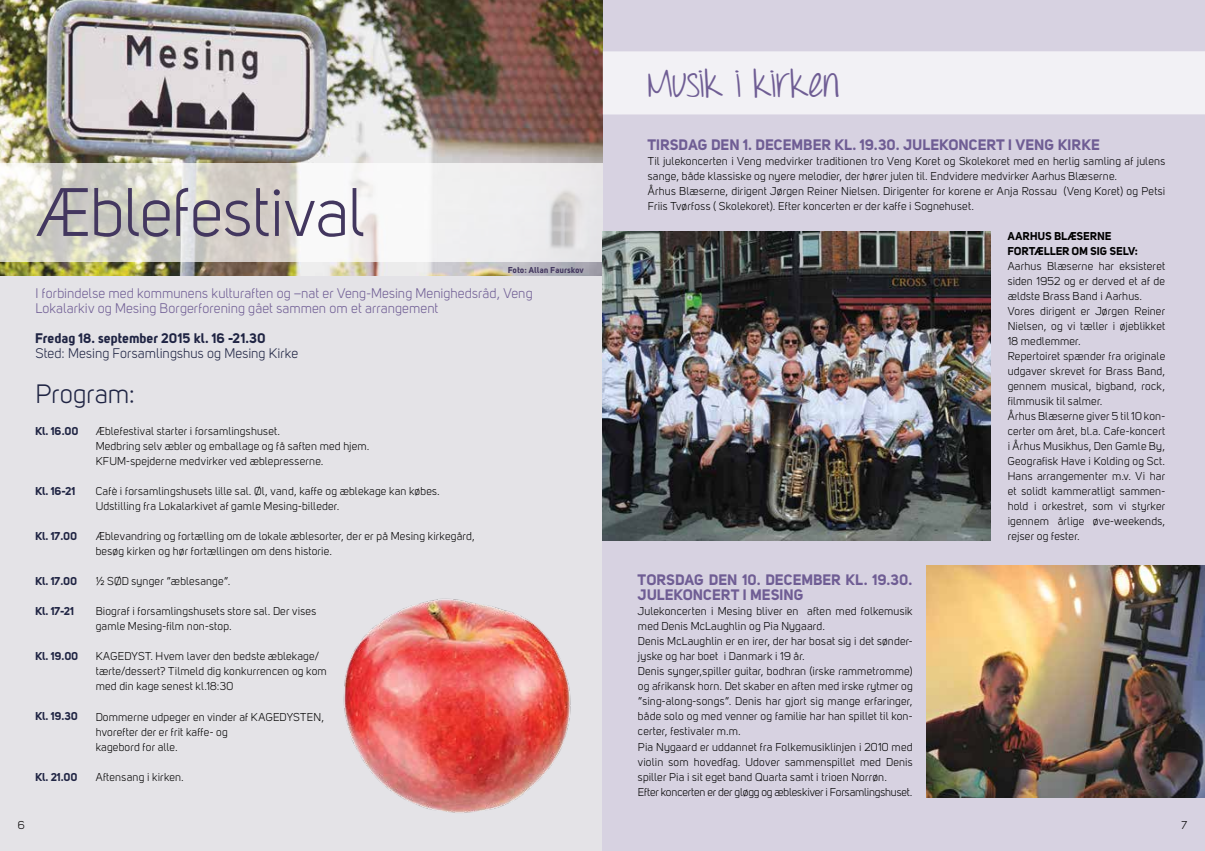
<style>
.page{position:relative;width:1205px;height:851px;background:#fff}
.page>*{position:absolute;margin:0;border:0;box-sizing:border-box;transform-origin:0 0}
.t1{font:67.5px "Uni Sans Book";letter-spacing:-.005em;color:#43375f}
.t2{font:39.25px "Throw My Hands Upinthe Air";letter-spacing:-.02em;color:#6f5d94}
.t3{font:26.25px "Uni Sans Book";color:#1f2443}
.t4{font:15px/15px "Uni Sans Bold";letter-spacing:.01em;color:#6f5d94}
.t5{font:13.75px/15px "Uni Sans Book";letter-spacing:.005em;color:#6f5d94}
.t6{font:13.75px "Uni Sans Book";letter-spacing:.005em;color:#1f2443}
.t7{font:13.75px "Uni Sans Bold";letter-spacing:.01em;color:#1f2443}
.t8{font:11.25px/15px "Uni Sans Book";letter-spacing:.02em;color:#000}
.t9{font:11.25px "Uni Sans Bold";color:#1f2443}
.t10{font:11.25px/15px "Uni Sans Bold";letter-spacing:.005em;color:#000}
.t11{font:8.5px "Uni Sans Bold";letter-spacing:.03em;color:#43375f}
</style>
<div class="page">
<div style="left:0;top:0;width:1205px;height:850px;background:#e4e3e7"></div>
<div style="left:602px;top:0;width:603px;height:850px;background:#d7d2e1"></div>
<img style="left:0;top:0;width:602px;height:275px">
<svg style="left:0;top:164px;width:602px;height:98px"></svg>
<img style="left:602px;top:232px;width:388px;height:308px">
<img style="left:927px;top:565px;width:278px;height:231px">
<div style="left:603px;top:51px;width:602px;height:63px;background:#f2f1f5"></div>
<img style="left:343px;top:598px;width:228px;height:215px">
<h1 class="t1" style="left:36px;top:174px;width:330px">Æblefestival</h1>
<p class="t11" style="left:508px;top:265px;width:77px">Foto: Allan Faurskov</p>
<p class="t5" style="left:35px;top:285px;width:499px">I forbindelse med kommunens kulturaften og –nat er Veng-Mesing Menighedsråd, Veng<br>Lokalarkiv og Mesing Borgerforening gået sammen om et arrangement</p>
<p class="t7" style="left:35px;top:329px;width:232px">Fredag 18. september 2015 kl. 16 -21.30</p>
<p class="t6" style="left:35px;top:345px;width:264px">Sted: Mesing Forsamlingshus og Mesing Kirke</p>
<h3 class="t3" style="left:35px;top:378px;width:101px">Program:</h3>
<p class="t9" style="left:35px;top:424px;width:45px">Kl. 16.00</p>
<p class="t9" style="left:35px;top:484px;width:41px">Kl. 16-21</p>
<p class="t9" style="left:35px;top:529px;width:43px">Kl. 17.00</p>
<p class="t9" style="left:35px;top:574px;width:43px">Kl. 17.00</p>
<p class="t9" style="left:35px;top:604px;width:40px">Kl. 17-21</p>
<p class="t9" style="left:35px;top:649px;width:45px">Kl. 19.00</p>
<p class="t9" style="left:35px;top:709px;width:44px">Kl. 19.30</p>
<p class="t9" style="left:35px;top:769px;width:44px">Kl. 21.00</p>
<p class="t8" style="left:96px;top:424px;width:275px">Æblefestival starter i forsamlingshuset.<br>Medbring selv æbler og emballage og få saften med hjem.<br>KFUM-spejderne medvirker ved æblepresserne.</p>
<p class="t8" style="left:96px;top:484px;width:346px">Cafè i forsamlingshusets lille sal. Øl, vand, kaffe og æblekage kan købes.<br>Udstilling fra Lokalarkivet af gamle Mesing-billeder.</p>
<p class="t8" style="left:96px;top:529px;width:381px">Æblevandring og fortælling om de lokale æblesorter, der er på Mesing kirkegård, besøg kirken og hør fortællingen om dens historie.</p>
<p class="t8" style="left:96px;top:574px;width:136px">½ SØD synger ”æblesange”.</p>
<p class="t8" style="left:96px;top:604px;width:222px">Biograf i forsamlingshusets store sal. Der vises gamle Mesing-film non-stop.</p>
<p class="t8" style="left:96px;top:649px;width:233px">KAGEDYST. Hvem laver den bedste æblekage/ tærte/dessert? Tilmeld dig konkurrencen og kom med din kage senest kl.18:30</p>
<p class="t8" style="left:96px;top:709px;width:230px">Dommerne udpeger en vinder af KAGEDYSTEN, hvorefter der er frit kaffe- og<br>kagebord for alle.</p>
<p class="t8" style="left:96px;top:769px;width:90px">Aftensang i kirken.</p>
<h2 class="t2" style="left:648px;top:60px;width:193px">Musik i kirken</h2>
<h3 class="t4" style="left:648px;top:137px;width:454px">TIRSDAG DEN 1. DECEMBER KL. 19.30. JULEKONCERT I VENG KIRKE</h3>
<p class="t8" style="left:648px;top:154px;width:519px">Til julekoncerten i Veng medvirker traditionen tro Veng Koret og Skolekoret med en herlig samling af julens sange, både klassiske og nyere melodier, der hører julen til. Endvidere medvirker Aarhus Blæserne.<br>Århus Blæserne, dirigent Jørgen Reiner Nielsen. Dirigenter for korene er Anja Rossau (Veng Koret) og Petsi Friis Tvørfoss ( Skolekoret). Efter koncerten er der kaffe i Sognehuset.</p>
<h3 class="t4" style="left:638px;top:572px;width:276px">TORSDAG DEN 10. DECEMBER KL. 19.30.<br>JULEKONCERT I MESING</h3>
<p class="t8" style="left:638px;top:604px;width:276px">Julekoncerten i Mesing bliver en aften med folkemusik med Denis McLaughlin og Pia Nygaard.<br>Denis McLaughlin er en irer, der har bosat sig i det sønder&shy;jyske og har boet i Danmark i 19 år.<br>Denis synger,spiller guitar, bodhran (irske rammetromme) og afrikansk horn. Det skaber en aften med irske rytmer og ”sing-along-songs”. Denis har gjort sig mange erfaringer, både solo og med venner og familie har han spillet til kon&shy;certer, festivaler m.m.<br>Pia Nygaard er uddannet fra Folkemusiklinjen i 2010 med violin som hovedfag. Udover sammenspillet med Denis spiller Pia i sit eget band Quarta samt i trioen Norrøn.<br>Efter koncerten er der gløgg og æbleskiver i Forsamlingshuset.</p>
<p class="t10" style="left:1007px;top:228px;width:132px">AARHUS BLÆSERNE<br>FORTÆLLER OM SIG SELV:</p>
<p class="t8" style="left:1007px;top:259px;width:159px">Aarhus Blæserne har eksisteret siden 1952 og er derved et af de ældste Brass Band i Aarhus.<br>Vores dirigent er Jørgen Reiner<br>Nielsen, og vi tæller i øjeblikket<br>18 medlemmer.<br>Repertoiret spænder fra originale udgaver skrevet for Brass Band, gennem musical, bigband, rock, filmmusik til salmer.<br>Århus Blæserne giver 5 til 10 kon&shy;certer om året, bl.a. Cafe-koncert i Århus Musikhus, Den Gamle By,<br>Geografisk Have i Kolding og Sct.<br>Hans arrangementer m.v. Vi har et solidt kammeratligt sammen&shy;hold i orkestret, som vi styrker igennem årlige øve-weekends, rejser og fester.</p>
<p class="t8" style="left:18px;top:817px;width:8px">6</p>
<p class="t8" style="left:1181px;top:817px;width:7px">7</p>
</div>
